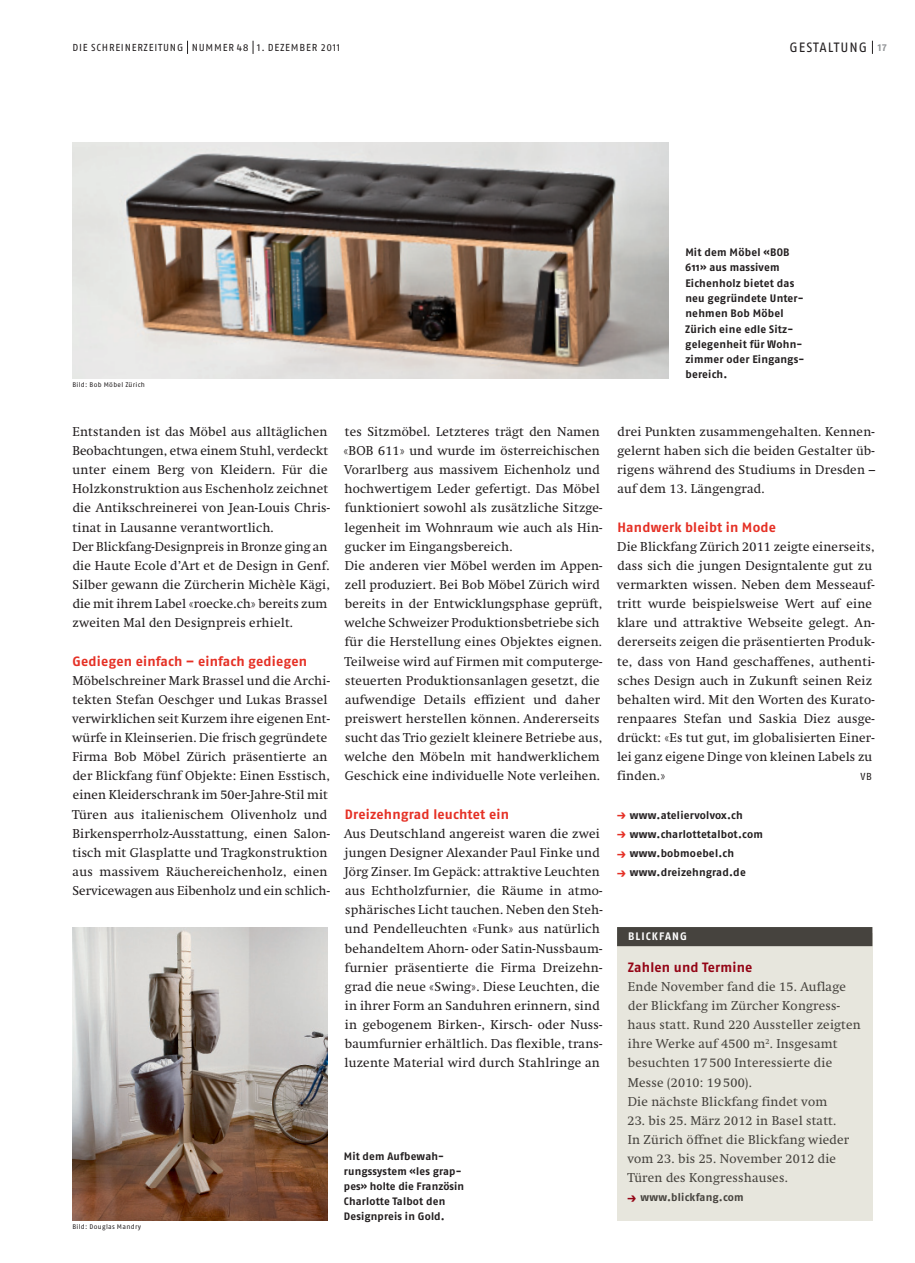
<style>
.page{position:relative;width:915px;height:1263px;background:#fff}
.page>*{position:absolute;margin:0;border:0;box-sizing:border-box;transform-origin:0 0}
._07_RT_Zwischentitel{font:700 13.5px "Fago No";letter-spacing:.015em;color:#e53025}
._04_RT_Lauftext{font:700 13.5px "Fago No";letter-spacing:.015em;color:#e53025}
._02_BX_Zwischentitel{font:700 13.5px "Fago No";letter-spacing:.02em;color:#940415}
._05_MO_Rubriktext_re{font:13.5px "Fago No Regular LF";letter-spacing:.075em;color:#231f20}
._04_RT_Lauftext-2{font:12.75px/19.2px "Swift";letter-spacing:.02em;color:#231f20}
._03_BX_Lauftext{font:12.75px/19.2px "Swift";letter-spacing:.02em;color:#46433e}
._09_RT_Bildlegenden{font:700 10.8px/15.3px "Fago No";letter-spacing:.02em;color:#231f20}
._10_RT_Internet{font:700 10.8px "Fago No";letter-spacing:.02em;color:#231f20}
._06_BX_Internet{font:700 10.8px "Fago No";letter-spacing:.02em;color:#46433e}
._01_BX_Boxenkopf_Bra{font:10.8px "Fago No Bold Tf";letter-spacing:.1em;color:#fff}
._03_MO_Datumszeile_l{font:10.2px "Fago No Regular LF";letter-spacing:.075em;color:#231f20}
._02_MO_Pagina_linksb{font:10.2px "Fago No Bold Lf";color:#939598}
._04_RT_Lauftext-3{font:10.2px "Fago No Regular LF";color:#231f20}
._11_RT_Bildnachweis{font:6.75px "Fago No";letter-spacing:.045em;color:#231f20}
.s1{font-family:"Fago No Bold Expert";font-weight:400;font-size:12px;color:#e53025}
.s2{font-family:"Fago No Bold Expert";font-weight:400;font-size:12px;color:#940415}
</style>
<div class="page">
<svg style="left:871px;top:41px;width:1px;height:13px"></svg>
<svg style="left:187px;top:41px;width:1px;height:13px"></svg>
<svg style="left:253px;top:41px;width:1px;height:13px"></svg>
<div style="left:617px;top:933px;width:255px;height:287px;background:#e7e6dd"></div>
<div style="left:617px;top:927px;width:255px;height:19px;background:#46433e"></div>
<img style="left:72px;top:142px;width:596px;height:236px">
<img style="left:72px;top:927px;width:255px;height:293px">
<p class="_03_MO_Datumszeile_l" style="left:72px;top:42px;width:209px">DIE SCHREINERZEITUNG NUMMER 48 1. DEZEM</p>
<p class="_03_MO_Datumszeile_l" style="left:299px;top:42px;width:42px">BER 2011</p>
<p class="_05_MO_Rubriktext_re" style="left:789px;top:40px;width:79px">GESTALTUNG</p>
<p class="_02_MO_Pagina_linksb" style="left:877px;top:41px;width:10px">17</p>
<p class="_11_RT_Bildnachweis" style="left:72px;top:380px;width:74px">Bild: Bob Möbel Zürich</p>
<p class="_09_RT_Bildlegenden" style="left:685px;top:244px;width:121px">Mit dem Möbel «BOB<br>611» aus massivem<br>Eichenholz bietet das neu gegründete Unter&shy;nehmen Bob Möbel<br>Zürich eine edle Sitz&shy;gelegenheit für Wohn&shy;zimmer oder Eingangs&shy;bereich.</p>
<p class="_04_RT_Lauftext-2" style="left:72px;top:422px;width:259px">Entstanden ist das Möbel aus alltäglichen Beobachtungen, etwa einem Stuhl, verdeckt unter einem Berg von Kleidern. Für die Holzkonstruktion aus Eschenholz zeichnet die Antikschreinerei von Jean-Louis Chris&shy;tinat in Lausanne verantwortlich.</p>
<p class="_04_RT_Lauftext-2" style="left:72px;top:537px;width:259px">Der Blickfang-Designpreis in Bronze ging an die Haute Ecole d’Art et de Design in Genf.<br>Silber gewann die Zürcherin Michèle Kägi, die mit ihrem Label «roecke.ch» bereits zum zweiten Mal den Designpreis erhielt.</p>
<p class="_07_RT_Zwischentitel" style="left:73px;top:653px;width:236px">Gediegen einfach – einfach gediegen</p>
<p class="_04_RT_Lauftext-2" style="left:72px;top:671px;width:259px">Möbelschreiner Mark Brassel und die Archi&shy;tekten Stefan Oeschger und Lukas Brassel verwirklichen seit Kurzem ihre eigenen Ent&shy;würfe in Kleinserien. Die frisch gegründete Firma Bob Möbel Zürich präsentierte an der Blickfang fünf Objekte: Einen Esstisch, einen Kleiderschrank im 50er-Jahre-Stil mit Türen aus italienischem Olivenholz und Birkensperrholz-Ausstattung, einen Salon&shy;tisch mit Glasplatte und Tragkonstruktion aus massivem Räuchereichenholz, einen Servicewagen aus Eibenholz und ein schlich-</p>
<p class="_04_RT_Lauftext-2" style="left:343px;top:422px;width:260px">tes Sitzmöbel. Letzteres trägt den Namen «BOB 611» und wurde im österreichischen Vorarlberg aus massivem Eichenholz und hochwertigem Leder gefertigt. Das Möbel funktioniert sowohl als zusätzliche Sitzge&shy;legenheit im Wohnraum wie auch als Hin&shy;gucker im Eingangsbereich.</p>
<p class="_04_RT_Lauftext-2" style="left:344px;top:556px;width:259px">Die anderen vier Möbel werden im Appen&shy;zell produziert. Bei Bob Möbel Zürich wird bereits in der Entwicklungsphase geprüft, welche Schweizer Produktionsbetriebe sich für die Herstellung eines Objektes eignen.<br>Teilweise wird auf Firmen mit computerge&shy;steuerten Produktionsanlagen gesetzt, die aufwendige Details effizient und daher preiswert herstellen können. Andererseits sucht das Trio gezielt kleinere Betriebe aus, welche den Möbeln mit handwerklichem Geschick eine individuelle Note verleihen.</p>
<p class="_04_RT_Lauftext" style="left:345px;top:806px;width:166px">Dreizehngrad leuchtet ein</p>
<p class="_04_RT_Lauftext-2" style="left:344px;top:824px;width:260px">Aus Deutschland angereist waren die zwei jungen Designer Alexander Paul Finke und Jörg Zinser. Im Gepäck: attraktive Leuchten aus Echtholzfurnier, die Räume in atmo&shy;sphärisches Licht tauchen. Neben den Steh&shy;und Pendelleuchten «Funk» aus natürlich behandeltem Ahorn- oder Satin-Nussbaum&shy;furnier präsentierte die Firma Dreizehn&shy;grad die neue «Swing». Diese Leuchten, die in ihrer Form an Sanduhren erinnern, sind in gebogenem Birken-, Kirsch- oder Nuss&shy;baumfurnier erhältlich. Das flexible, trans&shy;luzente Material wird durch Stahlringe an</p>
<p class="_11_RT_Bildnachweis" style="left:72px;top:1222px;width:70px">Bild: Douglas Mandry</p>
<p class="_09_RT_Bildlegenden" style="left:344px;top:1148px;width:122px">Mit dem Aufbewah&shy;rungssystem «les grap&shy;pes» holte die Französin<br>Charlotte Talbot den<br>Designpreis in Gold.</p>
<p class="_04_RT_Lauftext-2" style="left:617px;top:422px;width:259px;text-align:justify">drei Punkten zusammengehalten. Kennen&shy;gelernt haben sich die beiden Gestalter üb&shy;rigens während des Studiums in Dresden – auf dem 13. Längengrad.</p>
<p class="_07_RT_Zwischentitel" style="left:617px;top:519px;width:160px">Handwerk bleibt in Mode</p>
<p class="_04_RT_Lauftext-2" style="left:616px;top:537px;width:259px">Die Blickfang Zürich 2011 zeigte einerseits, dass sich die jungen Designtalente gut zu vermarkten wissen. Neben dem Messeauf&shy;tritt wurde beispielsweise Wert auf eine klare und attraktive Webseite gelegt. An&shy;dererseits zeigen die präsentierten Produk&shy;te, dass von Hand geschaffenes, authenti&shy;sches Design auch in Zukunft seinen Reiz behalten wird. Mit den Worten des Kurato&shy;renpaares Stefan und Saskia Diez ausge&shy;drückt: «Es tut gut, im globalisierten Einer&shy;lei ganz eigene Dinge von kleinen Labels zu finden.»</p>
<p class="_04_RT_Lauftext-3" style="left:860px;top:771px;width:11px">VB</p>
<p class="_10_RT_Internet" style="left:616px;top:808px;width:128px"><span class="s1">p</span> www.ateliervolvox.ch</p>
<p class="_10_RT_Internet" style="left:616px;top:828px;width:148px"><span class="s1">p</span> www.charlottetalbot.com</p>
<p class="_10_RT_Internet" style="left:616px;top:847px;width:119px"><span class="s1">p</span> www.bobmoebel.ch</p>
<p class="_10_RT_Internet" style="left:616px;top:866px;width:131px"><span class="s1">p</span> www.dreizehngrad.de</p>
<p class="_01_BX_Boxenkopf_Bra" style="left:628px;top:930px;width:60px">BLICKFANG</p>
<p class="_02_BX_Zwischentitel" style="left:627px;top:959px;width:126px">Zahlen und Termine</p>
<p class="_03_BX_Lauftext" style="left:627px;top:977px;width:235px">Ende November fand die 15. Auflage der Blickfang im Zürcher Kongress&shy;haus statt. Rund 220 Aussteller zeigten ihre Werke auf 4500 m<sup>2</sup>. Insgesamt besuchten 17 500 Interessierte die Messe (2010: 19 500).</p>
<p class="_03_BX_Lauftext" style="left:627px;top:1092px;width:201px">Die nächste Blickfang findet vom</p>
<p class="_03_BX_Lauftext" style="left:627px;top:1111px;width:210px">23. bis 25. März 2012 in Basel statt.</p>
<p class="_03_BX_Lauftext" style="left:627px;top:1130px;width:223px">In Zürich öffnet die Blickfang wieder vom 23. bis 25. November 2012 die<br>Türen des Kongresshauses.</p>
<p class="_06_BX_Internet" style="left:626px;top:1191px;width:118px"><span class="s2">p</span> www.blickfang.com</p>
</div>
